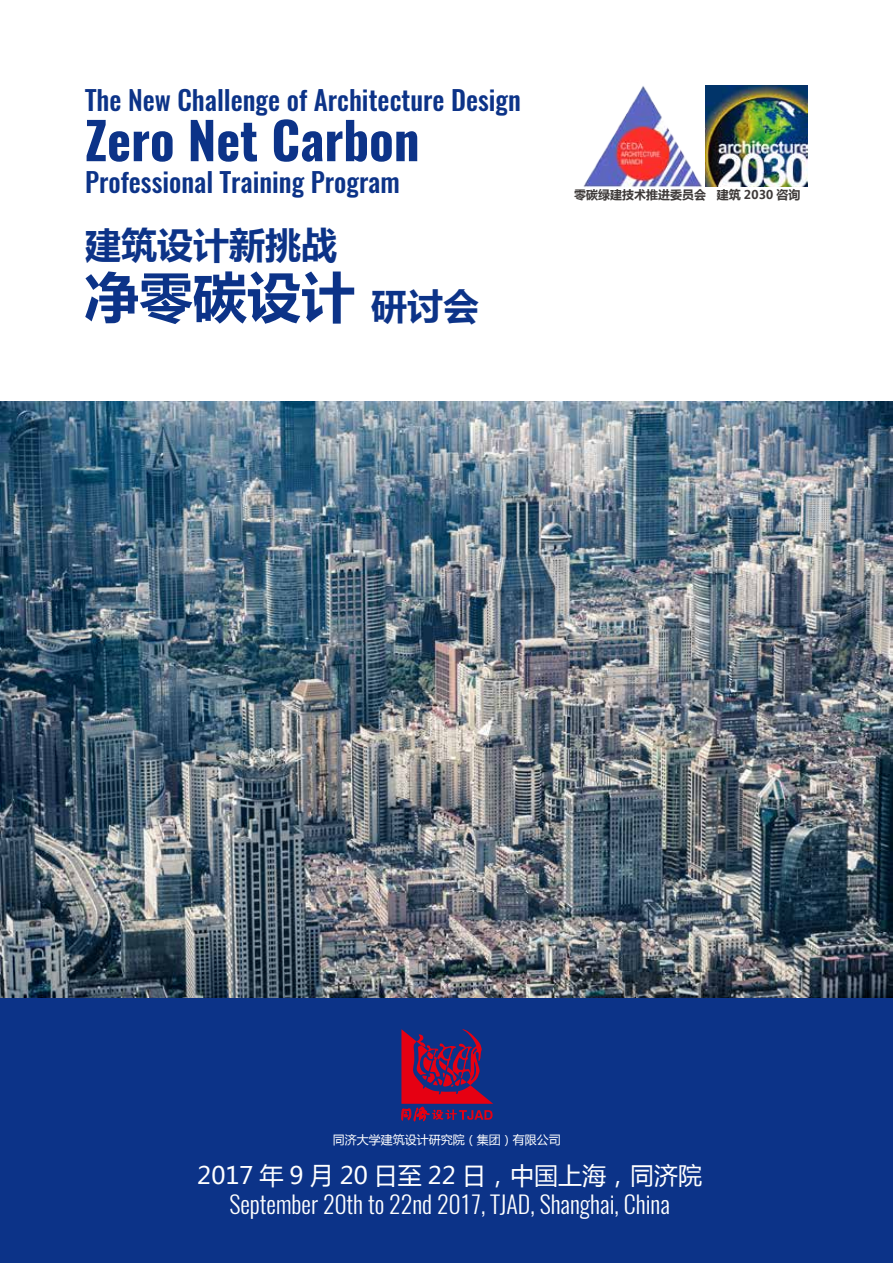
<style>
.page{position:relative;width:893px;height:1263px;background:#fff}
.page>*{position:absolute;margin:0;border:0;box-sizing:border-box;transform-origin:0 0}
.t1{font:700 54px "Microsoft Ya Hei";color:#0c3388}
.t2{font:700 51px "Oswald";color:#0c3388}
.t3{font:700 36px "Microsoft Ya Hei";color:#0c3388}
.t4{font:500 27px "Oswald";color:#0c3388}
.t5{font:300 24px "Oswald";color:#fff}
.t6{font:24px "Microsoft Ya Hei";color:#fff}
.t7{font:700 12px "Microsoft Ya Hei";color:#3e3a39}
.t8{font:12px "Microsoft Ya Hei";color:#fff}
.s1{font-size:36px}
</style>
<div class="page">
<div style="left:0;top:979px;width:893px;height:284px;background:#0c3388"></div>
<img style="left:705px;top:85px;width:103px;height:102px">
<img style="left:0;top:402px;width:893px;height:595px">
<img style="left:583px;top:86px;width:119px;height:101px">
<svg style="left:401px;top:1029px;width:92px;height:92px"></svg>
<p class="t4" style="left:85px;top:81px;width:437px">The New Challenge of Architecture Design</p>
<h2 class="t2" style="left:85px;top:105px;width:336px">Zero Net Carbon</h2>
<p class="t4" style="left:85px;top:164px;width:316px">Professional Training Program</p>
<h3 class="t3" style="left:85px;top:220px;width:253px">建筑设计新挑战</h3>
<h1 class="t1" style="left:85px;top:259px;width:396px">净零碳设计 <span class="s1">研讨会</span></h1>
<p class="t7" style="left:574px;top:187px;width:228px">零碳绿建技术推进委员会 建筑 2030 咨询</p>
<p class="t8" style="left:333px;top:1131px;width:229px">同济大学建筑设计研究院（集团）有限公司</p>
<p class="t6" style="left:197px;top:1159px;width:506px">2017 年 9 月 20 日至 22 日，中国上海，同济院</p>
<p class="t5" style="left:229px;top:1188px;width:442px">September 20th to 22nd 2017, TJAD, Shanghai, China</p>
</div>
